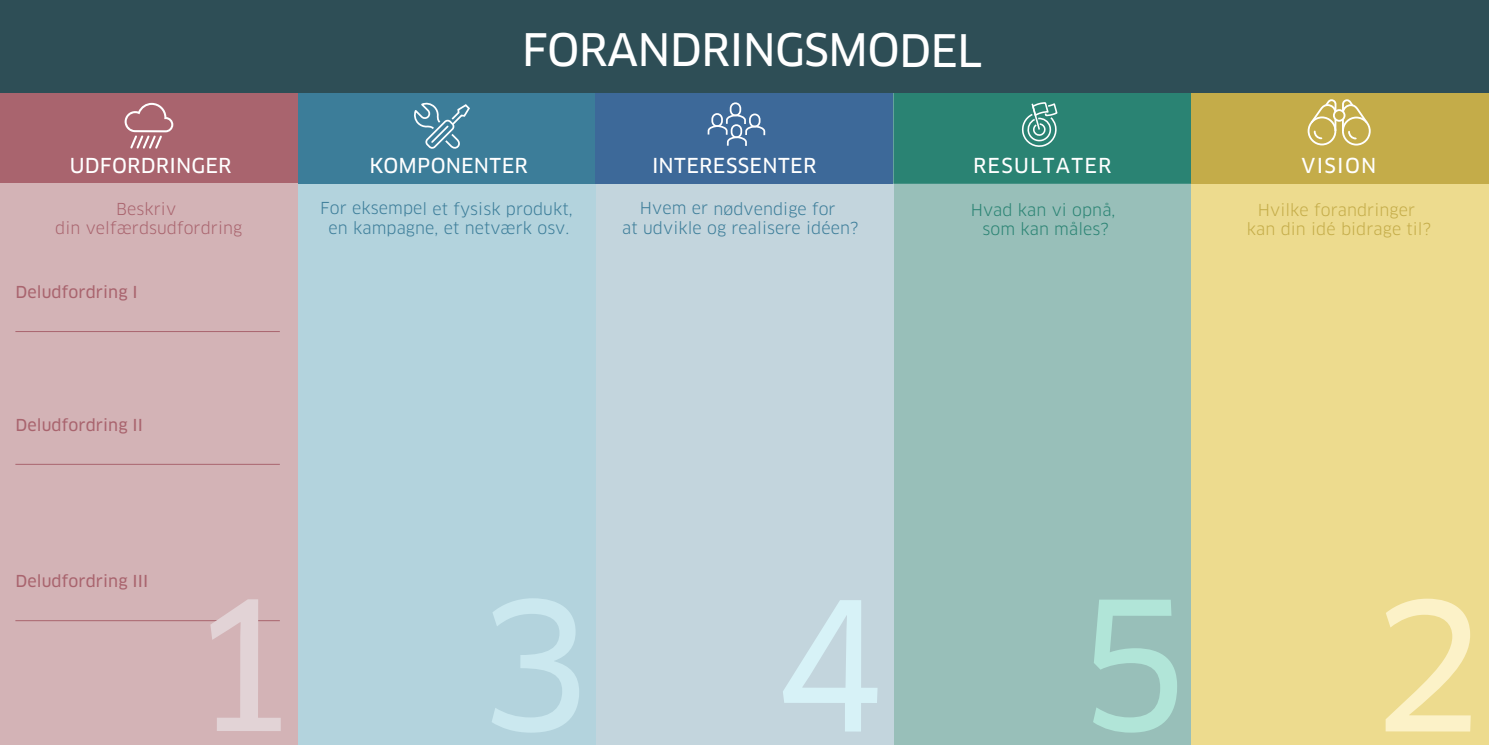
<style>
.page{position:relative;width:1489px;height:745px;background:#fff}
.page>*{position:absolute;margin:0;border:0;box-sizing:border-box;transform-origin:0 0}
.t1{font:175px "Clan OT News";letter-spacing:1.03em;color:#e2d3d6}
.t2{font:43.75px "Clan OT News";letter-spacing:-.02em;color:#fff}
.t3{font:20.12px "Clan OT News";letter-spacing:.02em;color:#fff}
.t4{font:20.12px "Clan OT News";letter-spacing:.06em;color:#fff}
.t5{font:16.1px/19.3px "Clan OT";letter-spacing:.005em;color:#3c7d99;text-align:center}
.t6{font:16.1px "Clan OT News";letter-spacing:.005em;color:#a9646e}
.t7{font:16.1px/19.3px "Clan OT";letter-spacing:.005em;color:#c4ac49;text-align:center}
.t8{font:16.1px/19.3px "Clan OT";letter-spacing:.005em;color:#a9646e;text-align:center}
.t9{font:16.1px/19.3px "Clan OT";letter-spacing:.005em;color:#2a8373;text-align:center}
.s1{color:#cbe8ef}
.s2{color:#d7f2f7}
.s3{color:#b1e5d8}
.s4{color:#fcf2c8}
</style>
<div class="page">
<div style="left:298px;top:0;width:297px;height:744px;background:#b3d3dd"></div>
<div style="left:0;top:1px;width:298px;height:743px;background:#d3b3b6"></div>
<div style="left:893px;top:0;width:298px;height:744px;background:#98bfb9"></div>
<div style="left:1191px;top:0;width:297px;height:744px;background:#eddb8e"></div>
<div style="left:595px;top:0;width:298px;height:744px;background:#c3d5dd"></div>
<div style="left:298px;top:92px;width:297px;height:92px;background:#3c7d99"></div>
<div style="left:595px;top:92px;width:298px;height:92px;background:#3d6999"></div>
<div style="left:0;top:92px;width:298px;height:91px;background:#a9646e"></div>
<div style="left:893px;top:92px;width:298px;height:92px;background:#2a8373"></div>
<div style="left:1191px;top:92px;width:297px;height:92px;background:#c4ac49"></div>
<div style="left:0;top:0;width:1488px;height:92px;background:#2e4e56"></div>
<hr style="left:15px;top:331px;width:265px;height:1px;background:#a9646e">
<hr style="left:15px;top:464px;width:265px;height:1px;background:#a9646e">
<hr style="left:15px;top:620px;width:265px;height:1px;background:#a9646e">
<svg style="left:707px;top:102px;width:59px;height:44px"></svg>
<svg style="left:1021px;top:102px;width:37px;height:45px"></svg>
<svg style="left:125px;top:103px;width:48px;height:45px"></svg>
<svg style="left:414px;top:102px;width:56px;height:47px"></svg>
<div style="left:1307px;top:116px;width:29px;height:29px;border:2px solid #fff;border-radius:50%"></div>
<div style="left:1341px;top:116px;width:29px;height:29px;border:2px solid #fff;border-radius:50%"></div>
<svg style="left:1308px;top:99px;width:61px;height:41px"></svg>
<h2 class="t2" style="left:522px;top:24px;width:461px">FORANDRINGSMODEL</h2>
<p class="t3" style="left:652px;top:153px;width:166px">INTERESSENTER</p>
<p class="t3" style="left:369px;top:154px;width:160px">KOMPONENTER</p>
<p class="t3" style="left:70px;top:153px;width:163px">UDFORDRINGER</p>
<p class="t4" style="left:972px;top:153px;width:140px">RESULTATER</p>
<p class="t3" style="left:1301px;top:154px;width:76px">VISION</p>
<p class="t8" style="left:55px;top:199px;width:188px">Beskriv<br>din velfærdsudfordring</p>
<p class="t6" style="left:15px;top:282px;width:124px">Deludfordring I</p>
<p class="t6" style="left:15px;top:415px;width:129px">Deludfordring II</p>
<p class="t6" style="left:15px;top:571px;width:134px">Deludfordring III</p>
<p class="t5" style="left:320px;top:199px;width:254px">For eksempel et fysisk produkt, en kampagne, et netværk osv.</p>
<p class="t5" style="left:622px;top:199px;width:238px">Hvem er nødvendige for<br>at udvikle og realisere idéen?</p>
<p class="t9" style="left:970px;top:200px;width:146px">Hvad kan vi opnå, som kan måles?</p>
<p class="t7" style="left:1246px;top:200px;width:186px">Hvilke forandringer kan din idé bidrage til?</p>
<h1 class="t1" style="left:185px;top:562px;width:1300px">1<span class="s1">3</span><span class="s2">4</span><span class="s3">5</span><span class="s4">2</span></h1>
</div>
